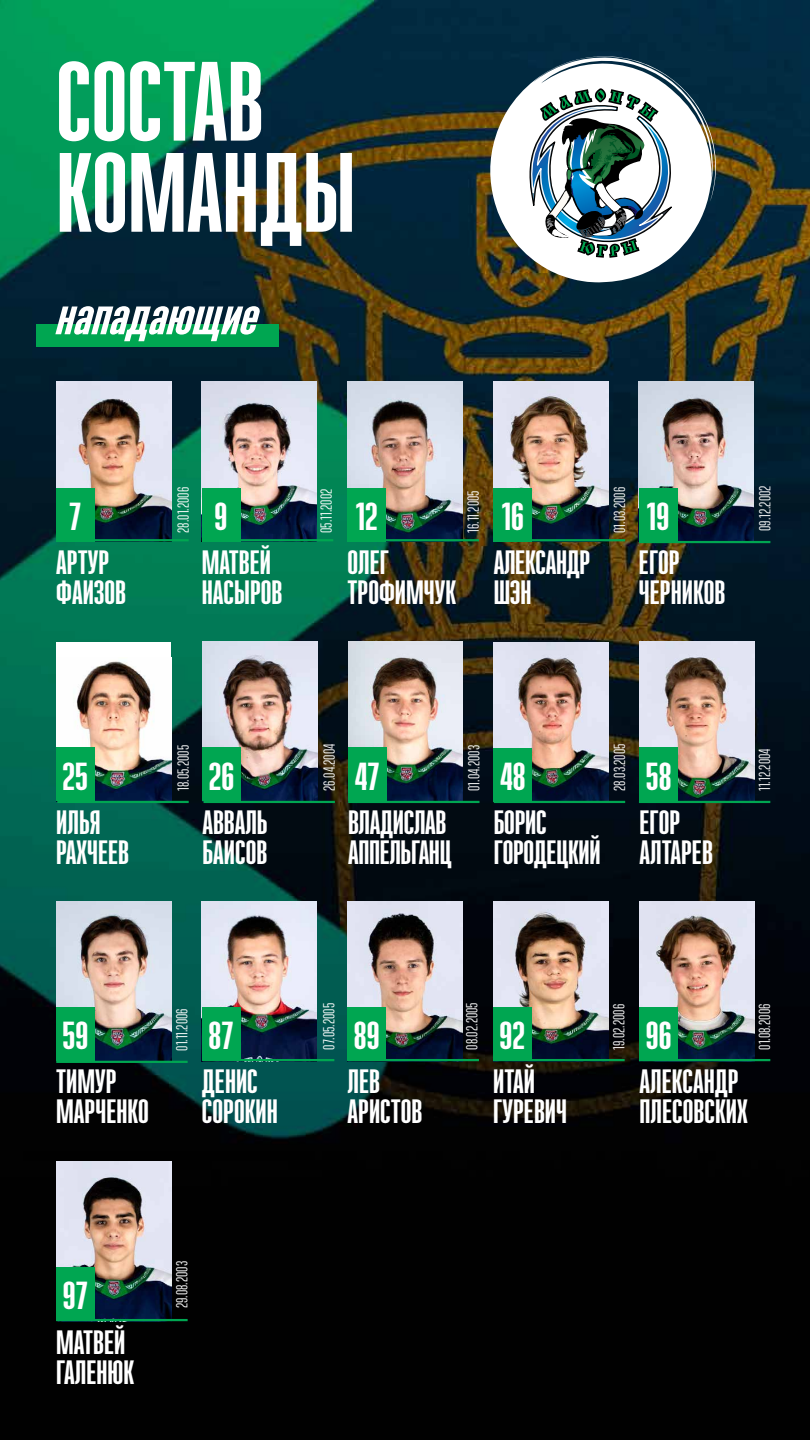
<style>
.page{position:relative;width:810px;height:1440px;background:#fff}
.page>*{position:absolute;margin:0;border:0;box-sizing:border-box;transform-origin:0 0}
.t1{font:700 112.5px/91.1px "Ristretto Pro";color:#fff}
.t2{font:italic 700 55.5px "Ristretto Pro";color:#fff}
.t3{font:700 40.5px "Ristretto Pro";color:#fff}
.t4{font:700 33.75px/30px "Ristretto Pro";color:#fff}
.t5{font:16.65px "Ristretto Pro";color:#fff}
</style>
<div class="page">
<img style="left:0;top:0;width:810px;height:1440px">
<svg style="left:489px;top:55px;width:227px;height:227px"></svg>
<svg style="left:522px;top:88px;width:163px;height:178px"></svg>
<img style="left:56px;top:1162px;width:115px;height:157px">
<div style="left:56px;top:1267px;width:39px;height:54px;background:#00a651"></div>
<hr style="left:56px;top:1319px;width:132px;height:2px;background:#00a651">
<div style="left:36px;top:324px;width:243px;height:23px;background:#00a651"></div>
<img style="left:56px;top:382px;width:115px;height:157px">
<div style="left:56px;top:488px;width:39px;height:53px;background:#00a651"></div>
<img style="left:348px;top:382px;width:114px;height:157px">
<div style="left:348px;top:488px;width:38px;height:53px;background:#00a651"></div>
<img style="left:202px;top:382px;width:115px;height:157px">
<div style="left:202px;top:488px;width:38px;height:53px;background:#00a651"></div>
<img style="left:494px;top:382px;width:115px;height:157px">
<div style="left:494px;top:488px;width:38px;height:53px;background:#00a651"></div>
<img style="left:202px;top:642px;width:115px;height:159px">
<div style="left:56px;top:642px;width:115px;height:159px;background:#fff"></div>
<img style="left:56px;top:661px;width:115px;height:140px">
<div style="left:202px;top:748px;width:39px;height:53px;background:#00a651"></div>
<div style="left:56px;top:748px;width:39px;height:53px;background:#00a651"></div>
<img style="left:494px;top:642px;width:115px;height:159px">
<div style="left:494px;top:748px;width:38px;height:54px;background:#00a651"></div>
<img style="left:640px;top:642px;width:114px;height:159px">
<div style="left:640px;top:748px;width:38px;height:53px;background:#00a651"></div>
<img style="left:56px;top:902px;width:115px;height:159px">
<div style="left:56px;top:1007px;width:39px;height:54px;background:#00a651"></div>
<img style="left:348px;top:642px;width:115px;height:159px">
<div style="left:348px;top:748px;width:38px;height:53px;background:#00a651"></div>
<img style="left:202px;top:902px;width:115px;height:157px">
<div style="left:202px;top:1007px;width:38px;height:54px;background:#00a651"></div>
<img style="left:348px;top:902px;width:114px;height:157px">
<div style="left:348px;top:1007px;width:38px;height:54px;background:#00a651"></div>
<img style="left:493px;top:902px;width:115px;height:157px">
<div style="left:493px;top:1007px;width:39px;height:54px;background:#00a651"></div>
<hr style="left:494px;top:801px;width:131px;height:2px;background:#00a651">
<hr style="left:348px;top:539px;width:131px;height:2px;background:#00a651">
<hr style="left:493px;top:1059px;width:132px;height:2px;background:#00a651">
<hr style="left:348px;top:801px;width:132px;height:2px;background:#00a651">
<hr style="left:202px;top:539px;width:131px;height:2px;background:#00a651">
<hr style="left:348px;top:1059px;width:131px;height:2px;background:#00a651">
<hr style="left:204px;top:801px;width:131px;height:2px;background:#00a651">
<hr style="left:57px;top:801px;width:132px;height:2px;background:#00a651">
<img style="left:639px;top:382px;width:115px;height:159px">
<div style="left:639px;top:488px;width:38px;height:53px;background:#00a651"></div>
<hr style="left:639px;top:541px;width:131px;height:2px;background:#00a651">
<hr style="left:57px;top:539px;width:132px;height:2px;background:#00a651">
<hr style="left:203px;top:1059px;width:131px;height:2px;background:#00a651">
<hr style="left:639px;top:801px;width:131px;height:2px;background:#00a651">
<img style="left:640px;top:902px;width:114px;height:157px">
<div style="left:640px;top:1007px;width:38px;height:54px;background:#00a651"></div>
<hr style="left:639px;top:1059px;width:131px;height:2px;background:#00a651">
<hr style="left:56px;top:1061px;width:132px;height:2px;background:#00a651">
<hr style="left:494px;top:539px;width:131px;height:2px;background:#00a651">
<h1 class="t1" style="left:56px;top:56px;width:301px">СОСТАВ<br>КОМАНДЫ</h1>
<h2 class="t2" style="left:54px;top:283px;width:220px">нападающие</h2>
<p class="t3" style="left:69px;top:492px;width:14px">7</p>
<p class="t4" style="left:56px;top:547px;width:71px">АРТУР<br>ФАИЗОВ</p>
<p class="t5" style="left:173px;top:533px;width:47px;rotate:-90deg">28.01.2006</p>
<p class="t5" style="left:317px;top:533px;width:46px;rotate:-90deg">05.11.2002</p>
<p class="t5" style="left:464px;top:533px;width:44px;rotate:-90deg">16.11.2005</p>
<p class="t5" style="left:610px;top:533px;width:47px;rotate:-90deg">01.03.2006</p>
<p class="t3" style="left:215px;top:492px;width:14px">9</p>
<p class="t3" style="left:356px;top:492px;width:24px">12</p>
<p class="t3" style="left:502px;top:492px;width:24px">16</p>
<p class="t4" style="left:202px;top:547px;width:82px">МАТВЕЙ<br>НАСЫРОВ</p>
<p class="t4" style="left:348px;top:547px;width:110px">ОЛЕГ<br>ТРОФИМЧУК</p>
<p class="t4" style="left:494px;top:547px;width:98px">АЛЕКСАНДР<br>ШЭН</p>
<p class="t3" style="left:647px;top:492px;width:24px">19</p>
<p class="t4" style="left:639px;top:547px;width:88px">ЕГОР<br>ЧЕРНИКОВ</p>
<p class="t5" style="left:755px;top:531px;width:47px;rotate:-90deg">09.12.2002</p>
<p class="t5" style="left:174px;top:791px;width:47px;rotate:-90deg">18.05.2005</p>
<p class="t5" style="left:320px;top:791px;width:49px;rotate:-90deg">26.04.2004</p>
<p class="t5" style="left:464px;top:791px;width:47px;rotate:-90deg">01.04.2003</p>
<p class="t3" style="left:63px;top:752px;width:27px">25</p>
<p class="t3" style="left:209px;top:752px;width:27px">26</p>
<p class="t3" style="left:355px;top:752px;width:26px">47</p>
<p class="t4" style="left:56px;top:807px;width:74px">ИЛЬЯ<br>РАХЧЕЕВ</p>
<p class="t4" style="left:202px;top:807px;width:67px">АВВАЛЬ<br>БАИСОВ</p>
<p class="t4" style="left:348px;top:807px;width:105px">ВЛАДИСЛАВ<br>АППЕЛЬГАНЦ</p>
<p class="t3" style="left:500px;top:752px;width:27px">48</p>
<p class="t4" style="left:494px;top:807px;width:108px">БОРИС<br>ГОРОДЕЦКИЙ</p>
<p class="t5" style="left:610px;top:791px;width:49px;rotate:-90deg">28.03.2005</p>
<p class="t3" style="left:646px;top:752px;width:27px">58</p>
<p class="t4" style="left:640px;top:807px;width:75px">ЕГОР<br>АЛТАРЕВ</p>
<p class="t5" style="left:755px;top:791px;width:44px;rotate:-90deg">11.12.2004</p>
<p class="t3" style="left:63px;top:1012px;width:27px">59</p>
<p class="t4" style="left:56px;top:1067px;width:94px">ТИМУР<br>МАРЧЕНКО</p>
<p class="t5" style="left:172px;top:1051px;width:44px;rotate:-90deg">01.11.2006</p>
<p class="t3" style="left:209px;top:1012px;width:26px">87</p>
<p class="t4" style="left:202px;top:1067px;width:77px">ДЕНИС<br>СОРОКИН</p>
<p class="t5" style="left:319px;top:1050px;width:48px;rotate:-90deg">07.05.2005</p>
<p class="t3" style="left:354px;top:1012px;width:27px">89</p>
<p class="t4" style="left:348px;top:1067px;width:76px">ЛЕВ<br>АРИСТОВ</p>
<p class="t5" style="left:462px;top:1050px;width:49px;rotate:-90deg">08.02.2005</p>
<p class="t5" style="left:609px;top:1050px;width:47px;rotate:-90deg">19.02.2006</p>
<p class="t3" style="left:500px;top:1012px;width:27px">92</p>
<p class="t4" style="left:493px;top:1067px;width:75px">ИТАЙ<br>ГУРЕВИЧ</p>
<p class="t3" style="left:646px;top:1012px;width:27px">96</p>
<p class="t4" style="left:640px;top:1067px;width:110px">АЛЕКСАНДР<br>ПЛЕСОВСКИХ</p>
<p class="t5" style="left:755px;top:1050px;width:47px;rotate:-90deg">01.08.2006</p>
<p class="t3" style="left:63px;top:1272px;width:26px">97</p>
<p class="t4" style="left:56px;top:1328px;width:79px">МАТВЕЙ<br>ГАЛЕНЮК</p>
<p class="t5" style="left:172px;top:1308px;width:49px;rotate:-90deg">29.08.2003</p>
</div>
